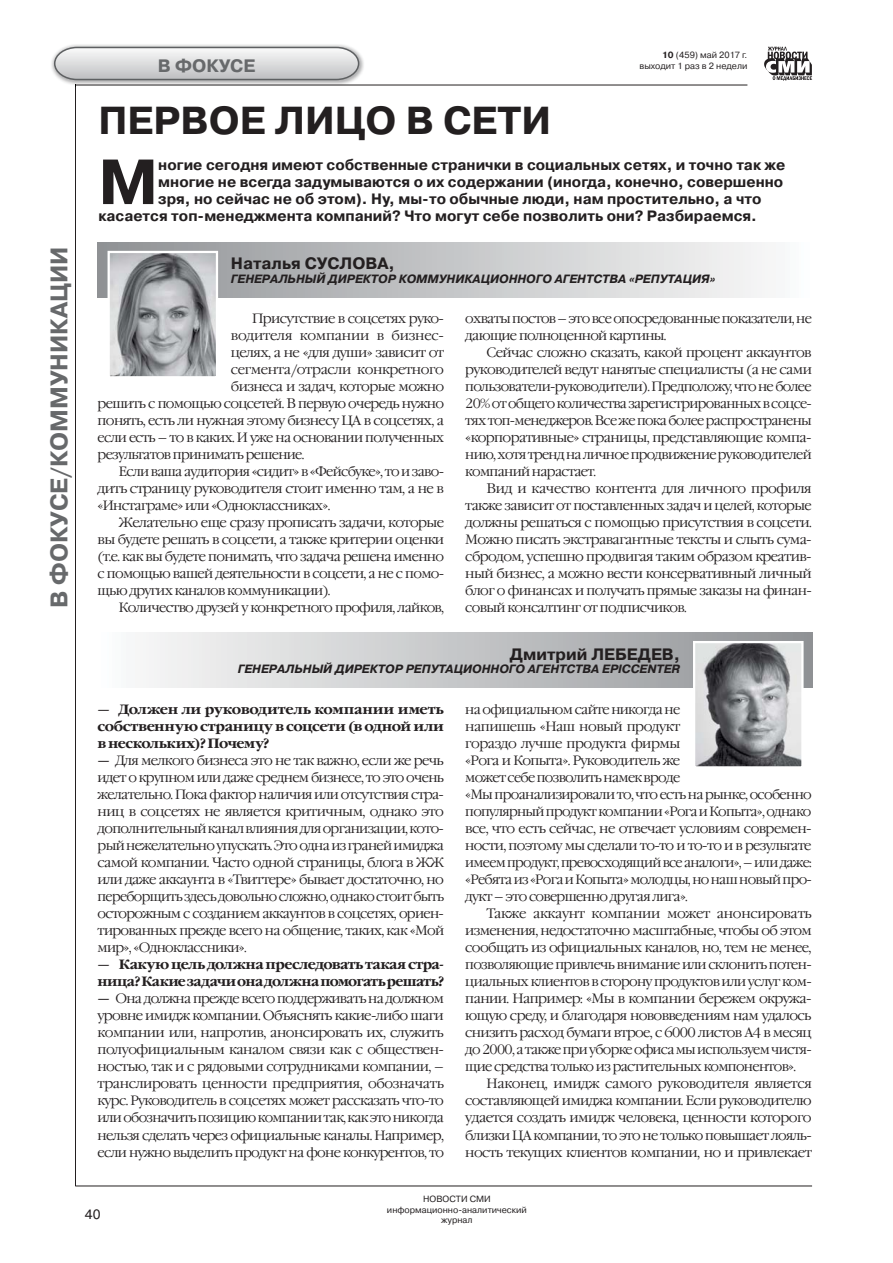
<style>
.page{position:relative;width:893px;height:1263px;background:#fff}
.page>*{position:absolute;margin:0;border:0;box-sizing:border-box;transform-origin:0 0}
.t1{font:700 63.6px "Pragmatica C";color:#231f20}
.t2{font:700 39px "Pragmatica C";color:#231f20}
.t3{font:700 24px "Pragmatica C";color:#67696b}
.t4{font:700 18px "Pragmatica C";color:#67696b}
.t5{font:700 16.5px "Pragmatica C";color:#231f20}
.t6{font:700 15px "Pragmatica C";color:#231f20}
.t7{font:300 13.5px/17px "Garamond C";letter-spacing:-.05em;color:#231f20;text-align:justify}
.t8{font:700 13.5px/17px "Garamond C";letter-spacing:-.035em;color:#231f20;text-align:justify}
.t9{font:300 13.5px "Garamond C";letter-spacing:-.025em;color:#231f20}
.t10{font:300 13.5px "Garamond C";letter-spacing:-.015em;color:#231f20}
.t11{font:13.5px "Pragmatica C";color:#231f20}
.t12{font:italic 700 12px "Pragmatica C";color:#231f20}
.t13{font:9px/10.8px "Pragmatica C";color:#231f20;text-align:center}
.s1{font-weight:700}
</style>
<div class="page">
<hr style="left:75px;top:1186px;width:737px;height:1px;background:#231f20">
<div style="left:92px;top:1208px;width:9px;height:13px;border:3px solid #fff;border-radius:50%"></div>
<div style="left:93px;top:1209px;width:7px;height:10px;border:3px solid #fff;border-radius:50%"></div>
<hr style="left:75px;top:85px;width:1px;height:1101px;background:#231f20">
<img style="left:51px;top:44px;width:314px;height:41px">
<svg style="left:53px;top:46px;width:307px;height:40px;background:#cfcfd0"></svg>
<hr style="left:76px;top:85px;width:671px;height:1px;background:#231f20">
<svg style="left:764px;top:47px;width:48px;height:34px"></svg>
<div style="left:98px;top:242px;width:714px;height:56px;background:linear-gradient(to right,#919397,#fbfcfc)"></div>
<img style="left:111px;top:254px;width:104px;height:121px">
<div style="left:108px;top:251px;width:110px;height:127px;border:2px solid #fff"></div>
<div style="left:98px;top:632px;width:714px;height:56px;background:linear-gradient(to right,#fcfdfd,#909295)"></div>
<img style="left:696px;top:644px;width:104px;height:122px">
<div style="left:693px;top:641px;width:110px;height:128px;border:2px solid #fff"></div>
<h3 class="t3" style="left:46px;top:608px;width:363px;rotate:-90deg">В ФОКУСЕ/КОММУНИКАЦИИ</h3>
<p class="t13" style="left:662px;top:50px;width:87px"><span class="s1">10</span> (459) май 2017 г.</p>
<h3 class="t4" style="left:158px;top:56px;width:99px">В ФОКУСЕ</h3>
<p class="t13" style="left:639px;top:60px;width:109px">выходит 1 раз в 2 недели</p>
<h2 class="t2" style="left:98px;top:100px;width:454px">ПЕРВОЕ ЛИЦО В СЕТИ</h2>
<h1 class="t1" style="left:98px;top:148px;width:61px">М</h1>
<p class="t6" style="left:158px;top:157px;width:629px">ногие сегодня имеют собственные странички в социальных сетях, и точно так же</p>
<p class="t6" style="left:158px;top:174px;width:626px">многие не всегда задумываются о их содержании (иногда, конечно, совершенно</p>
<p class="t6" style="left:158px;top:191px;width:605px">зря, но сейчас не об этом). Ну, мы-то обычные люди, нам простительно, а что</p>
<p class="t6" style="left:98px;top:208px;width:660px">касается топ-менеджмента компаний? Что могут себе позволить они? Разбираемся.</p>
<p class="t5" style="left:231px;top:255px;width:165px">Наталья СУСЛОВА,</p>
<p class="t12" style="left:231px;top:275px;width:486px">ГЕНЕРАЛЬНЫЙ ДИРЕКТОР КОММУНИКАЦИОННОГО АГЕНТСТВА «РЕПУТАЦИЯ»</p>
<p class="t7" style="left:252px;top:311px;width:193px">Присутствие в соцсетях руко-</p>
<p class="t10" style="left:231px;top:330px;width:215px">водителя компании в бизнес-</p>
<p class="t7" style="left:231px;top:345px;width:215px">целях, а не «для души» зависит от</p>
<p class="t9" style="left:231px;top:364px;width:215px">сегмента/отрасли конкретного</p>
<p class="t7" style="left:231px;top:379px;width:215px">бизнеса и задач, которые можно</p>
<p class="t7" style="left:98px;top:396px;width:348px">решить с помощью соцсетей. В первую очередь нужно</p>
<p class="t7" style="left:98px;top:413px;width:348px">понять, есть ли нужная этому бизнесу ЦА в соцсетях, а</p>
<p class="t7" style="left:98px;top:430px;width:348px">если есть – то в каких. И уже на основании полученных</p>
<p class="t7" style="left:98px;top:447px;width:208px">результатов принимать решение.</p>
<p class="t7" style="left:119px;top:464px;width:327px">Если ваша аудитория «сидит» в «Фейсбуке», то и заво-</p>
<p class="t7" style="left:98px;top:481px;width:348px">дить страницу руководителя стоит именно там, а не в</p>
<p class="t7" style="left:98px;top:498px;width:234px">«Инстаграме» или «Одноклассниках».</p>
<p class="t7" style="left:119px;top:515px;width:327px">Желательно еще сразу прописать задачи, которые</p>
<p class="t7" style="left:98px;top:532px;width:348px">вы будете решать в соцсети, а также критерии оценки</p>
<p class="t7" style="left:98px;top:549px;width:348px">(т.е. как вы будете понимать, что задача решена именно</p>
<p class="t7" style="left:98px;top:566px;width:348px">с помощью вашей деятельности в соцсети, а не с помо-</p>
<p class="t7" style="left:98px;top:583px;width:234px">щью других каналов коммуникации).</p>
<p class="t7" style="left:119px;top:600px;width:327px">Количество друзей у конкретного профиля, лайков,</p>
<p class="t7" style="left:465px;top:311px;width:348px">охваты постов – это все опосредованные показатели, не дающие полноценной картины.</p>
<p class="t7" style="left:465px;top:345px;width:348px;text-indent:21px">Сейчас сложно сказать, какой процент аккаунтов руководителей ведут нанятые специалисты (а не сами пользователи-руководители). Предположу, что не более 20% от общего количества зарегистрированных в соцсе&shy;тях топ-менеджеров. Все же пока более распространены «корпоративные» страницы, представляющие компа&shy;нию, хотя тренд на личное продвижение руководителей компаний нарастает.</p>
<p class="t7" style="left:465px;top:481px;width:348px;text-indent:21px">Вид и качество контента для личного профиля также зависит от поставленных задач и целей, которые должны решаться с помощью присутствия в соцсети.<br>Можно писать экстравагантные тексты и слыть сума&shy;сбродом, успешно продвигая таким образом креатив&shy;ный бизнес, а можно вести консервативный личный блог о финансах и получать прямые заказы на финан&shy;совый консалтинг от подписчиков.</p>
<p class="t5" style="left:510px;top:645px;width:172px">Дмитрий ЛЕБЕДЕВ,</p>
<p class="t12" style="left:238px;top:665px;width:444px">ГЕНЕРАЛЬНЫЙ ДИРЕКТОР РЕПУТАЦИОННОГО АГЕНТСТВА EPICCENTER</p>
<p class="t8" style="left:98px;top:702px;width:348px">— Должен ли руководитель компании иметь собственную страницу в соцсети (в одной или в нескольких)? Почему?</p>
<p class="t7" style="left:98px;top:753px;width:348px"><span class="s1">—</span> Для мелкого бизнеса это не так важно, если же речь идет о крупном или даже среднем бизнесе, то это очень желательно. Пока фактор наличия или отсутствия стра&shy;ниц в соцсетях не является критичным, однако это дополнительный канал влияния для организации, кото&shy;рый нежелательно упускать. Это одна из граней имиджа самой компании. Часто одной страницы, блога в ЖЖ или даже аккаунта в «Твиттере» бывает достаточно, но переборщить здесь довольно сложно, однако стоит быть осторожным с созданием аккаунтов в соцсетях, ориен&shy;тированных прежде всего на общение, таких, как «Мой мир», «Одноклассники».</p>
<p class="t8" style="left:98px;top:957px;width:348px">— Какую цель должна преследовать такая стра&shy;ница? Какие задачи она должна помогать решать?</p>
<p class="t7" style="left:98px;top:991px;width:348px"><span class="s1">—</span> Она должна прежде всего поддерживать на должном уровне имидж компании. Объяснять какие-либо шаги компании или, напротив, анонсировать их, служить полуофициальным каналом связи как с обществен&shy;ностью, так и с рядовыми сотрудниками компании, – транслировать ценности предприятия, обозначать курс. Руководитель в соцсетях может рассказать что-то или обозначить позицию компании так, как это никогда нельзя сделать через официальные каналы. Например, если нужно выделить продукт на фоне конкурентов, то</p>
<p class="t7" style="left:465px;top:702px;width:348px;text-align:left">на официальном сайте никогда не<br>напишешь «Наш новый продукт<br>гораздо лучше продукта фирмы<br>«Рога и Копыта». Руководитель же<br>может себе позволить намек вроде<br>«Мы проанализировали то, что есть на рынке, особенно популярный продукт компании «Рога и Копыта», однако все, что есть сейчас, не отвечает условиям современ&shy;ности, поэтому мы сделали то-то и то-то и в результате имеем продукт, превосходящий все аналоги», – или даже: «Ребята из «Рога и Копыта» молодцы, но наш новый про&shy;дукт – это совершенно другая лига».</p>
<p class="t7" style="left:465px;top:906px;width:348px;text-indent:21px">Также аккаунт компании может анонсировать изменения, недостаточно масштабные, чтобы об этом сообщать из официальных каналов, но, тем не менее, позволяющие привлечь внимание или склонить потен&shy;циальных клиентов в сторону продуктов или услуг ком&shy;пании. Например: «Мы в компании бережем окружа&shy;ющую среду, и благодаря нововведениям нам удалось снизить расход бумаги втрое, с 6000 листов А4 в месяц до 2000, а также при уборке офиса мы используем чистя&shy;щие средства только из растительных компонентов».</p>
<p class="t7" style="left:465px;top:1076px;width:348px;text-indent:21px">Наконец, имидж самого руководителя является составляющей имиджа компании. Если руководителю удается создать имидж человека, ценности которого близки ЦА компании, то это не только повышает лояль&shy;ность текущих клиентов компании, но и привлекает</p>
<p class="t11" style="left:85px;top:1207px;width:17px">40</p>
<p class="t13" style="left:387px;top:1193px;width:141px">НОВОСТИ СМИ информационно-аналитический журнал</p>
</div>
